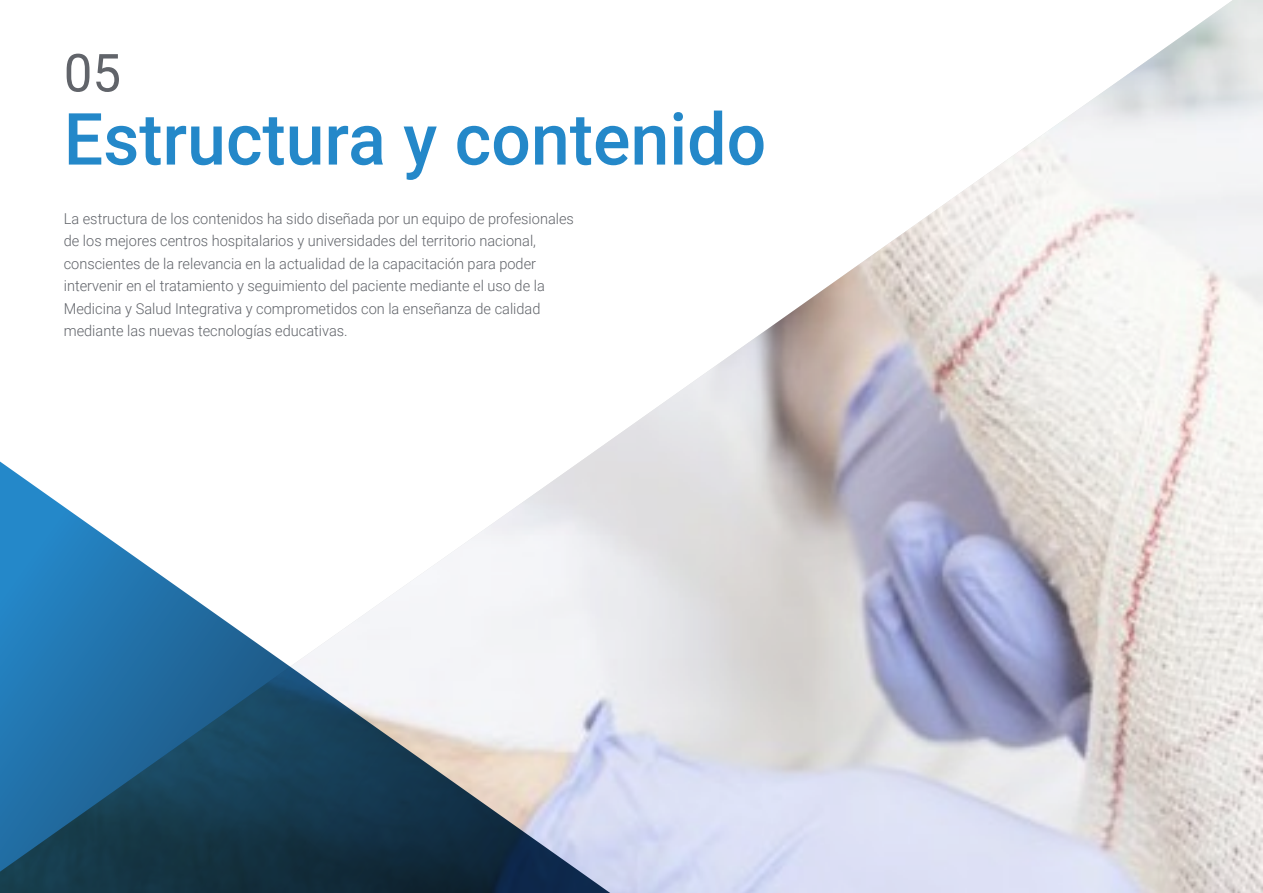
<style>
.page{position:relative;width:1263px;height:893px;background:#fff}
.page>*{position:absolute;margin:0;border:0;box-sizing:border-box;transform-origin:0 0}
.t1{font:500 72px "Roboto";color:#2488c9}
.t2{font:52.5px "Roboto";color:#61646a}
.t3{font:300 15px/22.5px "Roboto";color:#61646a}
</style>
<div class="page">
<img style="left:602px;top:0;width:661px;height:893px">
<svg style="left:0;top:446px;width:640px;height:447px"></svg>
<h2 class="t2" style="left:64px;top:36px;width:59px">05</h2>
<h1 class="t1" style="left:64px;top:89px;width:704px">Estructura y contenido</h1>
<p class="t3" style="left:64px;top:207px;width:512px">La estructura de los contenidos ha sido diseñada por un equipo de profesionales de los mejores centros hospitalarios y universidades del territorio nacional, conscientes de la relevancia en la actualidad de la capacitación para poder intervenir en el tratamiento y seguimiento del paciente mediante el uso de la Medicina y Salud Integrativa y comprometidos con la enseñanza de calidad mediante las nuevas tecnologías educativas.</p>
</div>
